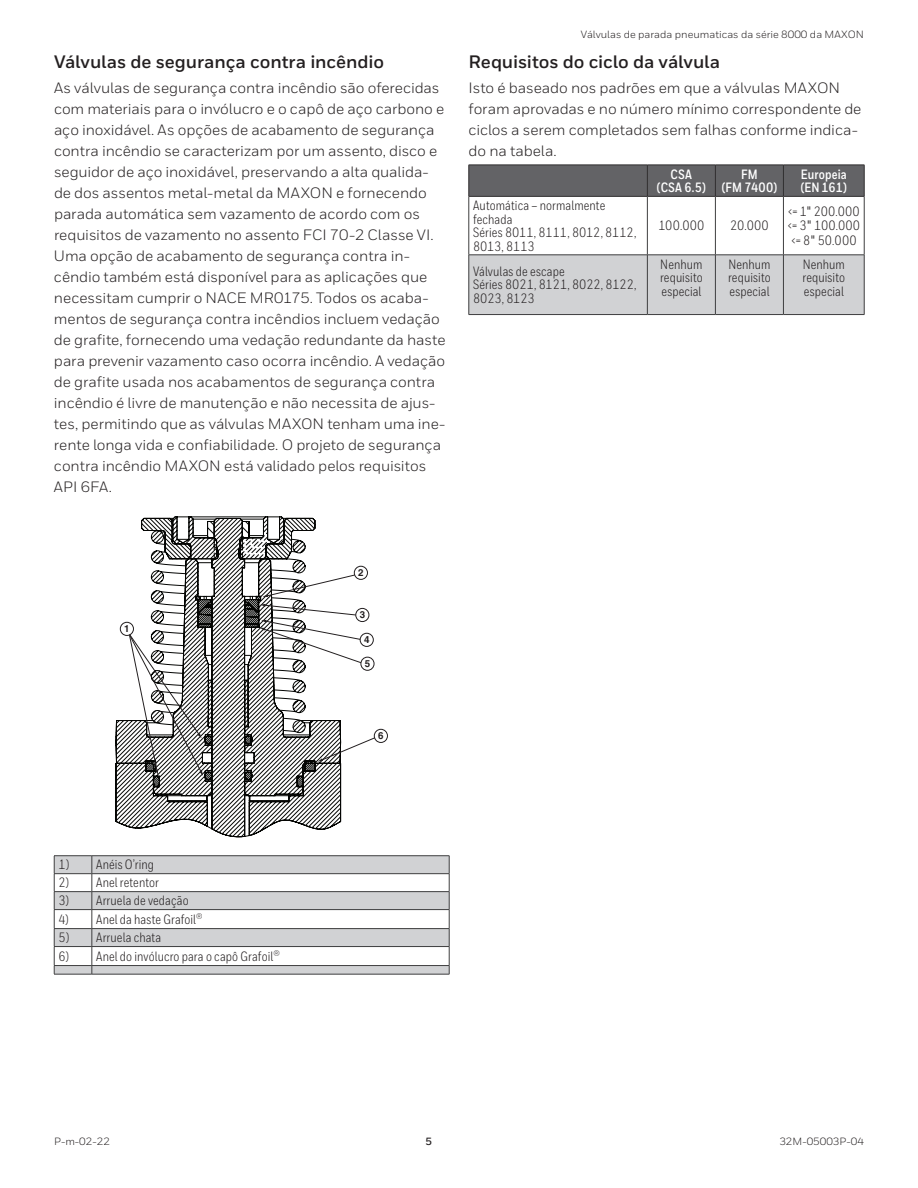
<style>
.page{position:relative;width:918px;height:1188px;background:#fff}
.page>*{position:absolute;margin:0;border:0;box-sizing:border-box;transform-origin:0 0}
.t1{font:700 18px "Honeywell Sans";letter-spacing:-.005em;color:#231f20}
.t2{font:15px/21px "Honeywell Sans";letter-spacing:-.005em;color:#231f20}
.t3{font:13.5px/13.5px "Honeywell Cond";letter-spacing:.01em;color:#231f20;text-align:justify}
.t4{font:700 13.5px/13.5px "Honeywell Cond";letter-spacing:.015em;color:#fff;text-align:center}
.t5{font:10.5px "Honeywell Sans";color:#231f20}
.t6{font:700 10.5px "Honeywell Sans";color:#231f20}
.t7{font:700 9.75px "Helvetica";color:#231f20}
.s1{font-family:"Helvetica Neue LT Pro";font-weight:300}
.s2{font-family:"Honeywell Sans";font-size:15px}
</style>
<div class="page">
<svg style="left:116px;top:621px;width:225px;height:216px"></svg>
<svg style="left:129px;top:517px;width:246px;height:259px"></svg>
<div style="left:120px;top:622px;width:14px;height:14px;border:1px solid #231f20;border-radius:50%"></div>
<div style="left:354px;top:566px;width:14px;height:14px;border:1px solid #231f20;border-radius:50%"></div>
<div style="left:356px;top:608px;width:13px;height:14px;border:1px solid #231f20;border-radius:50%"></div>
<div style="left:360px;top:633px;width:14px;height:14px;border:1px solid #231f20;border-radius:50%"></div>
<div style="left:361px;top:657px;width:13px;height:14px;border:1px solid #231f20;border-radius:50%"></div>
<div style="left:374px;top:729px;width:14px;height:14px;border:1px solid #231f20;border-radius:50%"></div>
<svg style="left:55px;top:856px;width:394px;height:118px;fill:#d1d2d4"></svg>
<hr style="left:54px;top:855px;width:38px;height:1px;background:#3e3e3f">
<hr style="left:92px;top:855px;width:357px;height:1px;background:#3e3e3f">
<hr style="left:54px;top:873px;width:38px;height:1px;background:#3e3e3f">
<hr style="left:92px;top:873px;width:357px;height:1px;background:#3e3e3f">
<hr style="left:54px;top:891px;width:38px;height:1px;background:#3e3e3f">
<hr style="left:92px;top:891px;width:357px;height:1px;background:#3e3e3f">
<hr style="left:54px;top:909px;width:38px;height:1px;background:#3e3e3f">
<hr style="left:92px;top:909px;width:357px;height:1px;background:#3e3e3f">
<hr style="left:54px;top:928px;width:38px;height:1px;background:#3e3e3f">
<hr style="left:92px;top:928px;width:357px;height:1px;background:#3e3e3f">
<hr style="left:54px;top:946px;width:38px;height:1px;background:#3e3e3f">
<hr style="left:92px;top:946px;width:357px;height:1px;background:#3e3e3f">
<hr style="left:54px;top:965px;width:38px;height:1px;background:#3e3e3f">
<svg style="left:54px;top:856px;width:1px;height:118px"></svg>
<hr style="left:92px;top:965px;width:357px;height:1px;background:#3e3e3f">
<svg style="left:92px;top:856px;width:1px;height:118px"></svg>
<svg style="left:449px;top:856px;width:1px;height:118px"></svg>
<hr style="left:54px;top:974px;width:38px;height:1px;background:#3e3e3f">
<hr style="left:92px;top:974px;width:357px;height:1px;background:#3e3e3f">
<div style="left:470px;top:166px;width:394px;height:30px;background:#636366"></div>
<div style="left:470px;top:256px;width:394px;height:58px;background:#d1d2d4"></div>
<hr style="left:469px;top:165px;width:178px;height:1px;background:#312f30">
<hr style="left:469px;top:165px;width:1px;height:31px;background:#312f30">
<hr style="left:647px;top:165px;width:68px;height:1px;background:#312f30">
<hr style="left:647px;top:165px;width:1px;height:31px;background:#312f30">
<hr style="left:715px;top:165px;width:68px;height:1px;background:#312f30">
<hr style="left:715px;top:165px;width:1px;height:31px;background:#312f30">
<hr style="left:783px;top:165px;width:81px;height:1px;background:#312f30">
<hr style="left:783px;top:165px;width:1px;height:31px;background:#312f30">
<hr style="left:864px;top:165px;width:1px;height:31px;background:#312f30">
<hr style="left:469px;top:196px;width:178px;height:1px;background:#312f30">
<hr style="left:647px;top:196px;width:68px;height:1px;background:#312f30">
<hr style="left:715px;top:196px;width:68px;height:1px;background:#312f30">
<hr style="left:783px;top:196px;width:81px;height:1px;background:#312f30">
<hr style="left:469px;top:197px;width:1px;height:58px;background:#3e3e3f">
<hr style="left:647px;top:197px;width:1px;height:58px;background:#3e3e3f">
<hr style="left:715px;top:197px;width:1px;height:58px;background:#3e3e3f">
<hr style="left:783px;top:197px;width:1px;height:58px;background:#3e3e3f">
<hr style="left:864px;top:197px;width:1px;height:58px;background:#3e3e3f">
<hr style="left:469px;top:255px;width:178px;height:1px;background:#3e3e3f">
<hr style="left:469px;top:255px;width:1px;height:59px;background:#3e3e3f">
<hr style="left:647px;top:255px;width:68px;height:1px;background:#3e3e3f">
<hr style="left:647px;top:255px;width:1px;height:59px;background:#3e3e3f">
<hr style="left:715px;top:255px;width:68px;height:1px;background:#3e3e3f">
<hr style="left:715px;top:255px;width:1px;height:59px;background:#3e3e3f">
<hr style="left:783px;top:255px;width:81px;height:1px;background:#3e3e3f">
<hr style="left:783px;top:255px;width:1px;height:59px;background:#3e3e3f">
<hr style="left:864px;top:255px;width:1px;height:59px;background:#3e3e3f">
<hr style="left:469px;top:314px;width:178px;height:1px;background:#3e3e3f">
<hr style="left:647px;top:314px;width:68px;height:1px;background:#3e3e3f">
<hr style="left:715px;top:314px;width:68px;height:1px;background:#3e3e3f">
<hr style="left:783px;top:314px;width:81px;height:1px;background:#3e3e3f">
<p class="t1" style="left:54px;top:51px;width:332px">Válvulas de segurança contra incêndio</p>
<p class="t2" style="left:54px;top:78px;width:393px">As válvulas de segurança contra incêndio são oferecidas com materiais para o invólucro e o capô de aço carbono e aço inoxidável. As opções de acabamento de segurança contra incêndio se caracterizam por um assento, disco e seguidor de aço inoxidável, preservando a alta qualida&shy;de dos assentos metal-metal da MAXON e fornecendo parada automática sem vazamento de acordo com os requisitos de vazamento no assento FCI 70-2 Classe VI.<br>Uma opção de acabamento de segurança contra in&shy;cêndio também está disponível para as aplicações que necessitam cumprir o NACE MR0175. Todos os acaba&shy;mentos de segurança contra incêndios incluem vedação de grafite, fornecendo uma vedação redundante da haste para prevenir vazamento caso ocorra incêndio. A vedação de grafite usada nos acabamentos de segurança contra incêndio é livre de manutenção e não necessita de ajus&shy;tes, permitindo que as válvulas MAXON tenham uma ine&shy;rente longa vida e confiabilidade. O projeto de segurança contra incêndio MAXON está validado pelos requisitos API 6FA.</p>
<p class="t5" style="left:581px;top:28px;width:285px">Válvulas de parada pneumaticas da série 8000 da MAXON</p>
<p class="t1" style="left:469px;top:51px;width:253px">Requisitos do ciclo da válvula</p>
<p class="t2" style="left:469px;top:78px;width:394px">Isto é baseado nos padrões em que a válvulas MAXON foram aprovadas e no número mínimo correspondente de ciclos a serem completados sem falhas conforme indica&shy;do na tabela.</p>
<p class="t4" style="left:657px;top:167px;width:50px">CSA (CSA 6.5)</p>
<p class="t4" style="left:722px;top:167px;width:57px">FM<br>(FM 7400)</p>
<p class="t4" style="left:801px;top:167px;width:48px;text-align:left">Europeia (EN 161)</p>
<p class="t3" style="left:473px;top:199px;width:165px;text-align:left">Automática – normalmente fechada<br>Séries 8011, 8111, 8012, 8112,<br>8013, 8113</p>
<p class="t3" style="left:788px;top:204px;width:74px;line-height:14.7px">&lt;= 1<span class="s1">"</span> 200.000 &lt;= 3<span class="s1">"</span> 100.000 &lt;= 8<span class="s1">"</span> 50.000</p>
<p class="t3" style="left:658px;top:219px;width:48px">100.000</p>
<p class="t3" style="left:730px;top:219px;width:40px">20.000</p>
<p class="t3" style="left:473px;top:265px;width:165px;text-align:left">Válvulas de escape<br>Séries 8021, 8121, 8022, 8122,<br>8023, 8123</p>
<p class="t3" style="left:660px;top:257px;width:44px">Nenhum requisito especial</p>
<p class="t3" style="left:728px;top:257px;width:44px">Nenhum requisito especial</p>
<p class="t3" style="left:803px;top:257px;width:44px">Nenhum requisito especial</p>
<p class="t7" style="left:124px;top:623px;width:7px">1</p>
<p class="t7" style="left:358px;top:567px;width:7px">2</p>
<p class="t7" style="left:360px;top:609px;width:7px">3</p>
<p class="t7" style="left:364px;top:634px;width:7px">4</p>
<p class="t7" style="left:365px;top:658px;width:7px">5</p>
<p class="t7" style="left:378px;top:730px;width:7px">6</p>
<p class="t3" style="left:58px;top:858px;width:97px">1) Anéis O’ring</p>
<p class="t3" style="left:58px;top:876px;width:102px">2) Anel retentor</p>
<p class="t3" style="left:58px;top:894px;width:132px">3) Arruela de vedação</p>
<p class="t3" style="left:58px;top:913px;width:146px">4) Anel da haste Grafoil<span class="s2">®</span></p>
<p class="t3" style="left:58px;top:931px;width:104px">5) Arruela chata</p>
<p class="t3" style="left:58px;top:950px;width:223px">6) Anel do invólucro para o capô Grafoil<span class="s2">®</span></p>
<p class="t5" style="left:54px;top:1135px;width:57px">P-m-02-22</p>
<p class="t6" style="left:425px;top:1135px;width:8px">5</p>
<p class="t5" style="left:779px;top:1135px;width:86px">32M-05003P-04</p>
</div>
